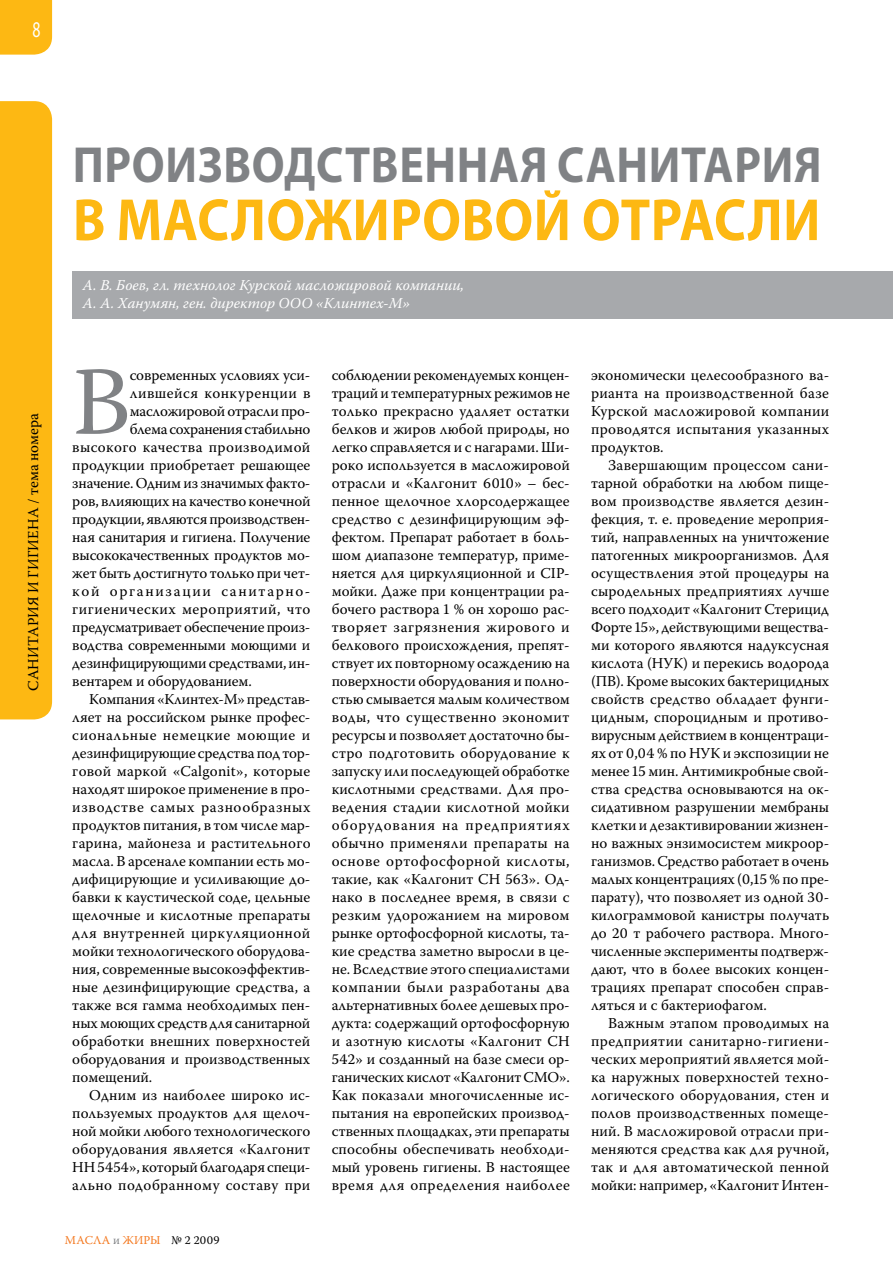
<style>
.page{position:relative;width:893px;height:1263px;background:#fff}
.page>*{position:absolute;margin:0;border:0;box-sizing:border-box;transform-origin:0 0}
.t1{font:96.9px "Warnock Pro";color:#808285}
.t2{font:700 60px "Myriad Pro";letter-spacing:.01em;color:#fdb813;scale:.9 1}
.t3{font:700 51px "Myriad Pro";letter-spacing:.015em;color:#808285;scale:.9 1}
.t4{font:22.5px "Myriad Pro";color:#fff;scale:.7 1}
.t5{font:15px/18px "Warnock Pro";color:#000;text-align:justify}
.t6{font:italic 15px/17.2px "Warnock Pro";color:#fff}
.t7{font:15px "Warnock Pro";letter-spacing:.035em;color:#000}
.t8{font:15px "Warnock Pro";letter-spacing:.03em;color:#000}
.t9{font:15px "Warnock Pro";letter-spacing:-.02em;color:#000}
.t10{font:15px "Warnock Pro";letter-spacing:.025em;color:#000}
.t11{font:15px "Warnock Pro";letter-spacing:.045em;color:#000}
.t12{font:15px "Warnock Pro";letter-spacing:.04em;color:#000}
.t13{font:15px "Warnock Pro";letter-spacing:-.025em;color:#000}
.t14{font:15px "Warnock Pro";letter-spacing:.11em;color:#000}
.t15{font:12px "Warnock Pro";letter-spacing:.01em;color:#f47920}
.s1{color:#808285}
.s2{color:#000}
</style>
<div class="page">
<div style="left:0;top:0;width:52px;height:55px;background:#fdb813"></div>
<div style="left:0;top:101px;width:52px;height:618px;background:#fdb813"></div>
<div style="left:72px;top:272px;width:821px;height:47px;background:#a7a9ac"></div>
<h3 class="t4" style="left:33px;top:17px;width:13px">8</h3>
<p class="t5" style="left:24px;top:691px;width:280px;rotate:-90deg">САНИТАРИЯ И ГИГИЕНА / тема номера</p>
<h3 class="t3" style="left:73px;top:136px;width:833px">Производственная санитария</h3>
<h2 class="t2" style="left:73px;top:186px;width:832px">в масложировой отрасли</h2>
<p class="t6" style="left:83px;top:277px;width:383px">А. В. Боев, гл. технолог Курской масложировой компании,<br>А. А. Ханумян, ген. директор ООО «Клинтех-М»</p>
<h1 class="t1" style="left:72px;top:343px;width:60px">В</h1>
<p class="t5" style="left:130px;top:365px;width:182px">современных условиях уси-</p>
<p class="t8" style="left:130px;top:384px;width:182px">лившейся конкуренции в</p>
<p class="t5" style="left:130px;top:401px;width:182px">масложировой отрасли про-</p>
<p class="t13" style="left:130px;top:420px;width:182px">блема сохранения стабильно</p>
<p class="t10" style="left:72px;top:438px;width:240px">высокого качества производимой</p>
<p class="t5" style="left:72px;top:455px;width:240px">продукции приобретает решающее</p>
<p class="t5" style="left:72px;top:473px;width:240px">значение. Одним из значимых факто-</p>
<p class="t5" style="left:72px;top:491px;width:240px">ров, влияющих на качество конечной</p>
<p class="t9" style="left:72px;top:510px;width:240px">продукции, являются производствен-</p>
<p class="t5" style="left:72px;top:527px;width:240px">ная санитария и гигиена. Получение</p>
<p class="t5" style="left:72px;top:545px;width:240px">высококачественных продуктов мо-</p>
<p class="t5" style="left:72px;top:563px;width:240px">жет быть достигнуто только при чет-</p>
<p class="t14" style="left:72px;top:582px;width:240px">кой организации санитарно-</p>
<p class="t7" style="left:72px;top:600px;width:240px">гигиенических мероприятий, что</p>
<p class="t5" style="left:72px;top:617px;width:240px">предусматривает обеспечение произ-</p>
<p class="t5" style="left:72px;top:635px;width:240px">водства современными моющими и</p>
<p class="t5" style="left:72px;top:653px;width:240px">дезинфицирующими средствами, ин-</p>
<p class="t5" style="left:72px;top:671px;width:181px">вентарем и оборудованием.</p>
<p class="t5" style="left:89px;top:689px;width:223px">Компания «Клинтех-М» представ-</p>
<p class="t5" style="left:72px;top:707px;width:240px">ляет на российском рынке профес-</p>
<p class="t12" style="left:72px;top:726px;width:240px">сиональные немецкие моющие и</p>
<p class="t5" style="left:72px;top:743px;width:239px">дезинфицирующие средства под тор-</p>
<p class="t5" style="left:72px;top:761px;width:240px">говой маркой «Calgonit», которые</p>
<p class="t5" style="left:72px;top:779px;width:239px">находят широкое применение в про-</p>
<p class="t11" style="left:72px;top:798px;width:240px">изводстве самых разнообразных</p>
<p class="t5" style="left:72px;top:815px;width:240px">продуктов питания, в том числе мар-</p>
<p class="t5" style="left:72px;top:833px;width:240px">гарина, майонеза и растительного</p>
<p class="t5" style="left:72px;top:851px;width:239px">масла. В арсенале компании есть мо-</p>
<p class="t5" style="left:72px;top:869px;width:240px">дифицирующие и усиливающие до-</p>
<p class="t5" style="left:72px;top:887px;width:240px">бавки к каустической соде, цельные</p>
<p class="t5" style="left:72px;top:905px;width:240px">щелочные и кислотные препараты</p>
<p class="t7" style="left:72px;top:924px;width:240px">для внутренней циркуляционной</p>
<p class="t5" style="left:72px;top:941px;width:240px">мойки технологического оборудова-</p>
<p class="t5" style="left:72px;top:959px;width:240px">ния, современные высокоэффектив-</p>
<p class="t5" style="left:72px;top:977px;width:239px">ные дезинфицирующие средства, а</p>
<p class="t5" style="left:72px;top:995px;width:240px">также вся гамма необходимых пен-</p>
<p class="t5" style="left:72px;top:1013px;width:240px">ных моющих средств для санитарной</p>
<p class="t5" style="left:72px;top:1031px;width:239px">обработки внешних поверхностей</p>
<p class="t5" style="left:72px;top:1049px;width:239px">оборудования и производственных</p>
<p class="t5" style="left:72px;top:1067px;width:82px">помещений.</p>
<p class="t5" style="left:89px;top:1085px;width:223px">Одним из наиболее широко ис-</p>
<p class="t5" style="left:72px;top:1103px;width:240px">пользуемых продуктов для щелоч-</p>
<p class="t5" style="left:72px;top:1121px;width:240px">ной мойки любого технологического</p>
<p class="t5" style="left:72px;top:1139px;width:239px">оборудования является «Калгонит</p>
<p class="t5" style="left:72px;top:1157px;width:240px">НН 5454», который благодаря специ-</p>
<p class="t8" style="left:72px;top:1176px;width:240px">ально подобранному составу при</p>
<p class="t15" style="left:65px;top:1232px;width:157px">МАСЛА <span class="s1">и</span> ЖИРЫ <span class="s2">№ 2 2009</span></p>
<p class="t5" style="left:332px;top:365px;width:240px">соблюдении рекомендуемых концен&shy;траций и температурных режимов не только прекрасно удаляет остатки белков и жиров любой природы, но легко справляется и с нагарами. Ши&shy;роко используется в масложировой отрасли и «Калгонит 6010» – бес&shy;пенное щелочное хлорсодержащее средство с дезинфицирующим эф&shy;фектом. Препарат работает в боль&shy;шом диапазоне температур, приме&shy;няется для циркуляционной и CIP&shy;мойки. Даже при концентрации ра&shy;бочего раствора 1 % он хорошо рас&shy;творяет загрязнения жирового и белкового происхождения, препят&shy;ствует их повторному осаждению на поверхности оборудования и полно&shy;стью смывается малым количеством воды, что существенно экономит ресурсы и позволяет достаточно бы&shy;стро подготовить оборудование к запуску или последующей обработке кислотными средствами. Для про&shy;ведения стадии кислотной мойки оборудования на предприятиях обычно применяли препараты на основе ортофосфорной кислоты, такие, как «Калгонит СН 563». Од&shy;нако в последнее время, в связи с резким удорожанием на мировом рынке ортофосфорной кислоты, та&shy;кие средства заметно выросли в це&shy;не. Вследствие этого специалистами компании были разработаны два альтернативных более дешевых про&shy;дукта: содержащий ортофосфорную и азотную кислоты «Калгонит СН 542» и созданный на базе смеси ор&shy;ганических кислот «Калгонит СМО».<br>Как показали многочисленные ис&shy;пытания на европейских производ&shy;ственных площадках, эти препараты способны обеспечивать необходи&shy;мый уровень гигиены. В настоящее время для определения наиболее</p>
<p class="t5" style="left:591px;top:365px;width:240px">экономически целесообразного ва&shy;рианта на производственной базе Курской масложировой компании проводятся испытания указанных продуктов.</p>
<p class="t5" style="left:591px;top:455px;width:240px;text-indent:17px">Завершающим процессом сани&shy;тарной обработки на любом пище&shy;вом производстве является дезин&shy;фекция, т. е. проведение мероприя&shy;тий, направленных на уничтожение патогенных микроорганизмов. Для осуществления этой процедуры на сыродельных предприятиях лучше всего подходит «Калгонит Стерицид Форте 15», действующими вещества&shy;ми которого являются надуксусная кислота (НУК) и перекись водорода (ПВ). Кроме высоких бактерицидных свойств средство обладает фунги&shy;цидным, спороцидным и противо&shy;вирусным действием в концентраци&shy;ях от 0,04 % по НУК и экспозиции не менее 15 мин. Антимикробные свой&shy;ства средства основываются на ок&shy;сидативном разрушении мембраны клетки и дезактивировании жизнен&shy;но важных энзимосистем микроор&shy;ганизмов. Средство работает в очень малых концентрациях (0,15 % по пре&shy;парату), что позволяет из одной 30- килограммовой канистры получать до 20 т рабочего раствора. Много&shy;численные эксперименты подтверж&shy;дают, что в более высоких концен&shy;трациях препарат способен справ&shy;ляться и с бактериофагом.</p>
<p class="t5" style="left:591px;top:1013px;width:240px;text-indent:17px">Важным этапом проводимых на предприятии санитарно-гигиени&shy;ческих мероприятий является мой&shy;ка наружных поверхностей техно&shy;логического оборудования, стен и полов производственных помеще&shy;ний. В масложировой отрасли при&shy;меняются средства как для ручной, так и для автоматической пенной мойки: например, «Калгонит Интен-</p>
</div>
